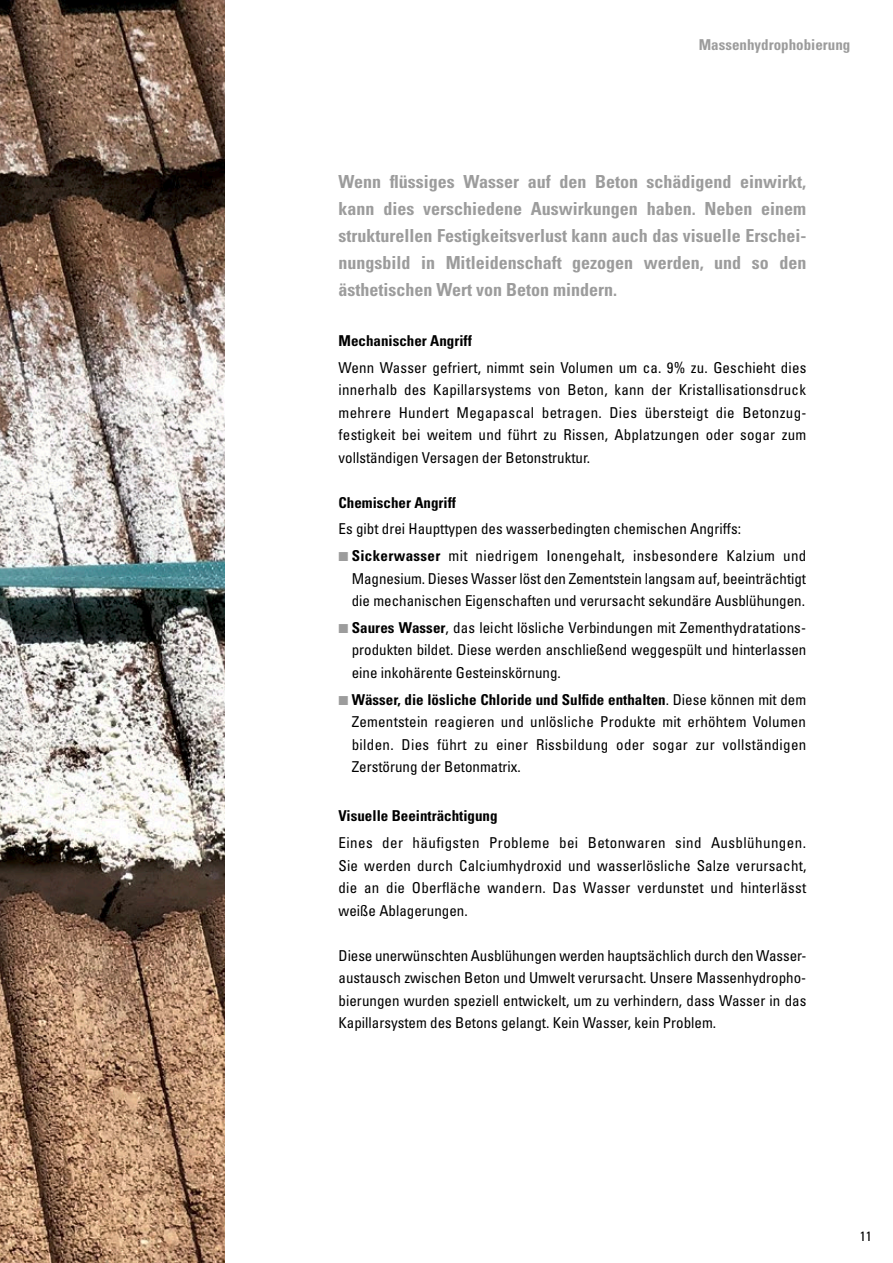
<style>
.page{position:relative;width:893px;height:1263px;background:#fff}
.page>*{position:absolute;margin:0;border:0;box-sizing:border-box;transform-origin:0 0}
.t1{font:700 condensed 18px/27px "Univers";color:#9c9c9c;text-align:justify}
.t2{font:condensed 15px/22.5px "Univers";color:#000;text-align:justify}
.t3{font:700 condensed 15px "Univers";color:#000}
.t4{font:700 condensed 15px "Univers";color:#9c9c9c}
.t5{font:condensed 13.5px "Univers";color:#000}
.s1{font-family:"European Pi Three";font-stretch:normal;color:#9c9c9c}
.s2{font-weight:700}
</style>
<div class="page">
<img style="left:0;top:0;width:224px;height:1263px">
<p class="t4" style="left:699px;top:35px;width:153px">Massenhydrophobierung</p>
<p class="t1" style="left:339px;top:168px;width:469px">Wenn flüssiges Wasser auf den Beton schädigend einwirkt, kann dies verschiedene Auswirkungen haben. Neben einem strukturellen Festigkeitsverlust kann auch das visuelle Erschei&shy;nungsbild in Mitleidenschaft gezogen werden, und so den ästhetischen Wert von Beton mindern.</p>
<p class="t3" style="left:339px;top:331px;width:135px">Mechanischer Angriff</p>
<p class="t2" style="left:339px;top:356px;width:469px">Wenn Wasser gefriert, nimmt sein Volumen um ca. 9% zu. Geschieht dies innerhalb des Kapillarsystems von Beton, kann der Kristallisationsdruck mehrere Hundert Megapascal betragen. Dies übersteigt die Betonzug&shy;festigkeit bei weitem und führt zu Rissen, Abplatzungen oder sogar zum vollständigen Versagen der Betonstruktur.</p>
<p class="t3" style="left:339px;top:493px;width:119px">Chemischer Angriff</p>
<p class="t2" style="left:339px;top:515px;width:469px;line-height:26.7px">Es gibt drei Haupttypen des wasserbedingten chemischen Angriffs:<br><span class="s1">K</span> <span class="s2">Sickerwasser</span> mit niedrigem Ionengehalt, insbesondere Kalzium und</p>
<p class="t2" style="left:352px;top:567px;width:456px">Magnesium. Dieses Wasser löst den Zementstein langsam auf, beeinträchtigt die mechanischen Eigenschaften und verursacht sekundäre Ausblühungen.</p>
<p class="t2" style="left:352px;top:616px;width:456px;text-indent:-13px"><span class="s1">K</span> <span class="s2">Saures Wasser</span>, das leicht lösliche Verbindungen mit Zementhydratations&shy;produkten bildet. Diese werden anschließend weggespült und hinterlassen eine inkohärente Gesteinskörnung.</p>
<p class="t2" style="left:352px;top:688px;width:456px;text-indent:-13px"><span class="s1">K</span> <span class="s2">Wässer, die lösliche Chloride und Sulfide enthalten</span>. Diese können mit dem Zementstein reagieren und unlösliche Produkte mit erhöhtem Volumen bilden. Dies führt zu einer Rissbildung oder sogar zur vollständigen Zerstörung der Betonmatrix.</p>
<p class="t3" style="left:339px;top:807px;width:160px">Visuelle Beeinträchtigung</p>
<p class="t2" style="left:339px;top:831px;width:469px">Eines der häufigsten Probleme bei Betonwaren sind Ausblühungen.<br>Sie werden durch Calciumhydroxid und wasserlösliche Salze verursacht, die an die Oberfläche wandern. Das Wasser verdunstet und hinterlässt weiße Ablagerungen.</p>
<p class="t2" style="left:339px;top:944px;width:469px">Diese unerwünschten Ausblühungen werden hauptsächlich durch den Wasser&shy;austausch zwischen Beton und Umwelt verursacht. Unsere Massenhydropho&shy;bierungen wurden speziell entwickelt, um zu verhindern, dass Wasser in das Kapillarsystem des Betons gelangt. Kein Wasser, kein Problem.</p>
<p class="t5" style="left:860px;top:1227px;width:14px">11</p>
</div>
